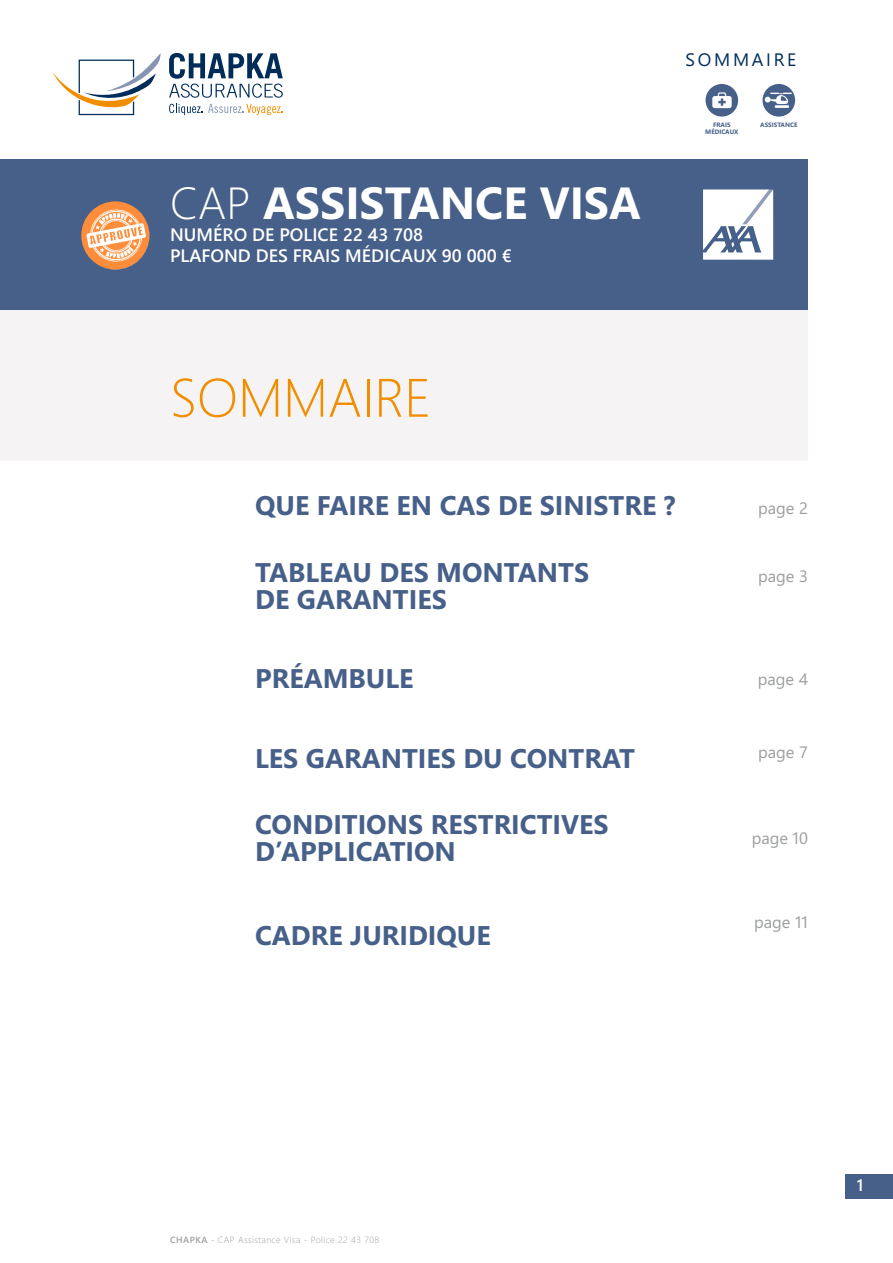
<style>
.page{position:relative;width:893px;height:1263px;background:#fff}
.page>*{position:absolute;margin:0;border:0;box-sizing:border-box;transform-origin:0 0}
.t1{font:300 54px "Segoe WP";color:#f18e00}
.t2{font:700 45px "Segoe WP";color:#fff}
.t3{font:700 27px/27px "Segoe WP";color:#46608a}
.t4{font:600 18px/21.6px "Segoe WP";color:#fff}
.t5{font:18px "Segoe WP";letter-spacing:.15em;color:#002c5a}
.t6{font:16.5px "Segoe WP";color:#9c9e9f}
.t7{font:600 16.5px "Segoe WP";color:#fff}
.t8{font:300 9px "Segoe WP";letter-spacing:.05em;color:#9c9e9f}
.t9{font:700 6.3px "Segoe WP";color:#46608a}
.s1{font-weight:300}
.s2{font-weight:600}
</style>
<div class="page">
<div style="left:845px;top:1174px;width:48px;height:24px;background:#46608a"></div>
<div style="left:0;top:310px;width:808px;height:150px;background:#f5f3f3"></div>
<div style="left:0;top:160px;width:808px;height:150px;background:#46608a"></div>
<svg style="left:52px;top:53px;width:109px;height:63px"></svg>
<svg style="left:169px;top:104px;width:114px;height:11px"></svg>
<svg style="left:169px;top:53px;width:114px;height:45px"></svg>
<img style="left:81px;top:201px;width:68px;height:69px;border-radius:34px">
<svg style="left:762px;top:84px;width:33px;height:33px"></svg>
<svg style="left:765px;top:93px;width:27px;height:15px"></svg>
<div style="left:705px;top:84px;width:33px;height:33px;background:#46608a;border-radius:50%"></div>
<svg style="left:712px;top:92px;width:20px;height:16px"></svg>
<svg style="left:703px;top:189px;width:70px;height:71px;background:#dde1e9"></svg>
<h2 class="t2" style="left:170px;top:171px;width:472px"><span class="s1">CAP</span> ASSISTANCE VISA</h2>
<p class="t4" style="left:170px;top:223px;width:343px">NUMÉRO DE POLICE 22 43 708<br>PLAFOND DES FRAIS MÉDICAUX 90 000 €</p>
<p class="t5" style="left:686px;top:48px;width:112px">SOMMAIRE</p>
<p class="t9" style="left:713px;top:120px;width:19px">FRAIS</p>
<p class="t9" style="left:760px;top:120px;width:39px">ASSISTANCE</p>
<p class="t9" style="left:705px;top:127px;width:35px">MÉDICAUX</p>
<h1 class="t1" style="left:170px;top:361px;width:263px">SOMMAIRE</h1>
<p class="t3" style="left:255px;top:490px;width:422px">QUE FAIRE EN CAS DE SINISTRE ?</p>
<p class="t3" style="left:255px;top:557px;width:336px">TABLEAU DES MONTANTS<br>DE GARANTIES</p>
<p class="t3" style="left:255px;top:663px;width:160px">PRÉAMBULE</p>
<p class="t3" style="left:255px;top:743px;width:381px">LES GARANTIES DU CONTRAT</p>
<p class="t3" style="left:255px;top:810px;width:355px">CONDITIONS RESTRICTIVES<br>D’APPLICATION</p>
<p class="t3" style="left:255px;top:921px;width:237px">CADRE JURIDIQUE</p>
<p class="t6" style="left:758px;top:497px;width:51px">page 2</p>
<p class="t6" style="left:758px;top:564px;width:51px">page 3</p>
<p class="t6" style="left:758px;top:667px;width:52px">page 4</p>
<p class="t6" style="left:758px;top:741px;width:51px">page 7</p>
<p class="t6" style="left:752px;top:826px;width:58px">page 10</p>
<p class="t6" style="left:754px;top:910px;width:55px">page 11</p>
<p class="t8" style="left:170px;top:1233px;width:211px"><span class="s2">CHAPKA</span> - CAP Assistance Visa - Police 22 43 708</p>
<p class="t7" style="left:857px;top:1174px;width:8px">1</p>
</div>
